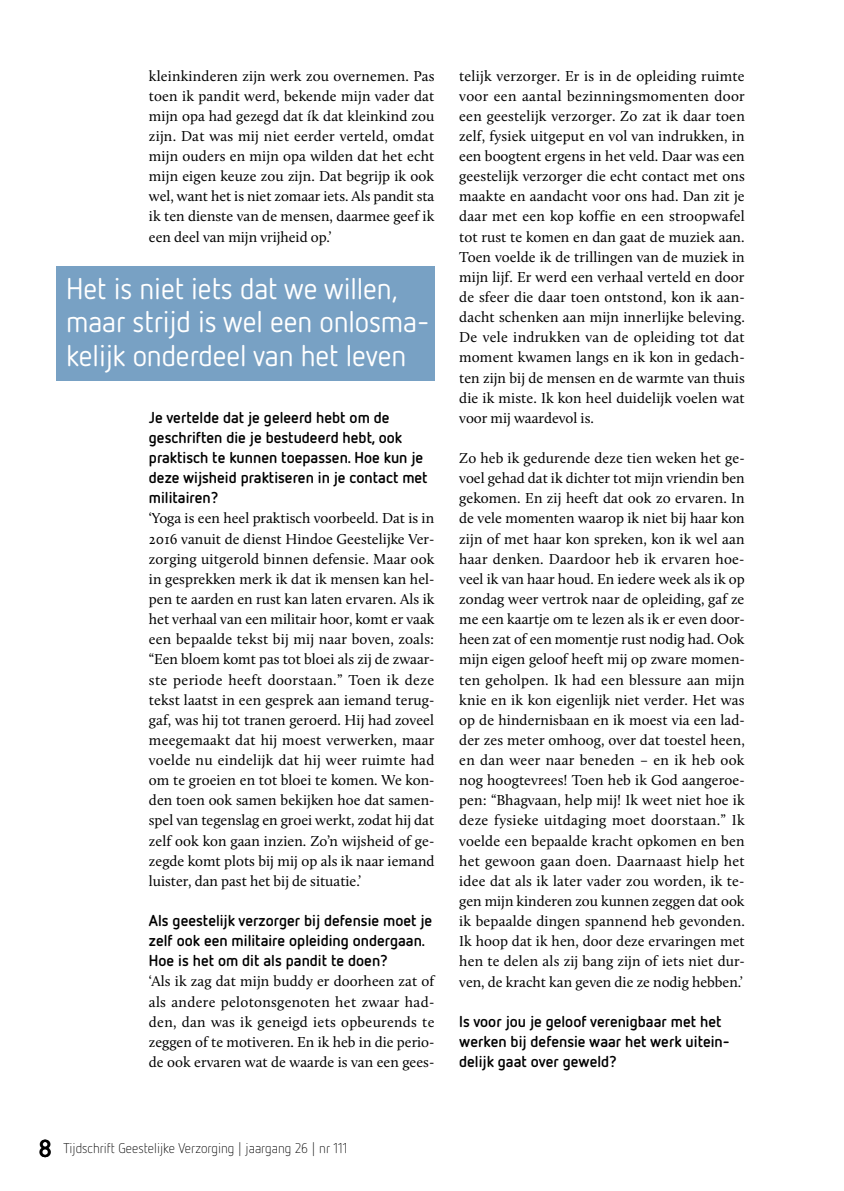
<style>
.page{position:relative;width:844px;height:1191px;background:#fff}
.page>*{position:absolute;margin:0;border:0;box-sizing:border-box;transform-origin:0 0}
.t1{font:29.75px/33.2px "Netto OT";letter-spacing:-.005em;color:#fff}
.t2{font:700 15.75px/20.1px "Netto OT";color:#000}
.t3{font:14.88px/20.1px "Calluna";color:#000;text-align:justify}
.t4{font:300 14px "Netto OT";color:#000}
.s1{font-weight:700;font-size:24.5px}
</style>
<div class="page">
<div style="left:56px;top:266px;width:378px;height:114px;background:#78a1c4"></div>
<p class="t3" style="left:149px;top:65px;width:287px">kleinkinderen zijn werk zou overnemen. Pas toen ik pandit werd, bekende mijn vader dat mijn opa had gezegd dat ík dat kleinkind zou zijn. Dat was mij niet eerder verteld, omdat mijn ouders en mijn opa wilden dat het echt mijn eigen keuze zou zijn. Dat begrijp ik ook wel, want het is niet zomaar iets. Als pandit sta ik ten dienste van de mensen, daarmee geef ik een deel van mijn vrijheid op.’</p>
<h1 class="t1" style="left:66px;top:271px;width:364px">Het is niet iets dat we willen, maar strijd is wel een onlosma&shy;kelijk onderdeel van het leven</h1>
<p class="t2" style="left:149px;top:407px;width:280px">Je vertelde dat je geleerd hebt om de geschriften die je bestudeerd hebt, ook praktisch te kunnen toepassen. Hoe kun je deze wijsheid praktiseren in je contact met militairen?</p>
<p class="t3" style="left:149px;top:508px;width:287px">‘Yoga is een heel praktisch voorbeeld. Dat is in 2016 vanuit de dienst Hindoe Geestelijke Ver&shy;zorging uitgerold binnen defensie. Maar ook in gesprekken merk ik dat ik mensen kan hel&shy;pen te aarden en rust kan laten ervaren. Als ik het verhaal van een militair hoor, komt er vaak een bepaalde tekst bij mij naar boven, zoals: “Een bloem komt pas tot bloei als zij de zwaar&shy;ste periode heeft doorstaan.” Toen ik deze tekst laatst in een gesprek aan iemand terug&shy;gaf, was hij tot tranen geroerd. Hij had zoveel meegemaakt dat hij moest verwerken, maar voelde nu eindelijk dat hij weer ruimte had om te groeien en tot bloei te komen. We kon&shy;den toen ook samen bekijken hoe dat samen&shy;spel van tegenslag en groei werkt, zodat hij dat zelf ook kon gaan inzien. Zo’n wijsheid of ge&shy;zegde komt plots bij mij op als ik naar iemand luister, dan past het bij de situatie.’</p>
<p class="t2" style="left:149px;top:910px;width:285px">Als geestelijk verzorger bij defensie moet je zelf ook een militaire opleiding ondergaan.<br>Hoe is het om dit als pandit te doen?</p>
<p class="t3" style="left:149px;top:971px;width:287px">‘Als ik zag dat mijn buddy er doorheen zat of als andere pelotonsgenoten het zwaar had&shy;den, dan was ik geneigd iets opbeurends te zeggen of te motiveren. En ik heb in die perio&shy;de ook ervaren wat de waarde is van een gees-</p>
<p class="t3" style="left:459px;top:65px;width:287px">telijk verzorger. Er is in de opleiding ruimte voor een aantal bezinningsmomenten door een geestelijk verzorger. Zo zat ik daar toen zelf, fysiek uitgeput en vol van indrukken, in een boogtent ergens in het veld. Daar was een geestelijk verzorger die echt contact met ons maakte en aandacht voor ons had. Dan zit je daar met een kop koffie en een stroopwafel tot rust te komen en dan gaat de muziek aan.<br>Toen voelde ik de trillingen van de muziek in mijn lijf. Er werd een verhaal verteld en door de sfeer die daar toen ontstond, kon ik aan&shy;dacht schenken aan mijn innerlijke beleving.<br>De vele indrukken van de opleiding tot dat moment kwamen langs en ik kon in gedach&shy;ten zijn bij de mensen en de warmte van thuis die ik miste. Ik kon heel duidelijk voelen wat voor mij waardevol is.</p>
<p class="t3" style="left:459px;top:448px;width:287px">Zo heb ik gedurende deze tien weken het ge&shy;voel gehad dat ik dichter tot mijn vriendin ben gekomen. En zij heeft dat ook zo ervaren. In de vele momenten waarop ik niet bij haar kon zijn of met haar kon spreken, kon ik wel aan haar denken. Daardoor heb ik ervaren hoe&shy;veel ik van haar houd. En iedere week als ik op zondag weer vertrok naar de opleiding, gaf ze me een kaartje om te lezen als ik er even door&shy;heen zat of een momentje rust nodig had. Ook mijn eigen geloof heeft mij op zware momen&shy;ten geholpen. Ik had een blessure aan mijn knie en ik kon eigenlijk niet verder. Het was op de hindernisbaan en ik moest via een lad&shy;der zes meter omhoog, over dat toestel heen, en dan weer naar beneden – en ik heb ook nog hoogtevrees! Toen heb ik God aangeroe&shy;pen: “Bhagvaan, help mij! Ik weet niet hoe ik deze fysieke uitdaging moet doorstaan.” Ik voelde een bepaalde kracht opkomen en ben het gewoon gaan doen. Daarnaast hielp het idee dat als ik later vader zou worden, ik te&shy;gen mijn kinderen zou kunnen zeggen dat ook ik bepaalde dingen spannend heb gevonden.<br>Ik hoop dat ik hen, door deze ervaringen met hen te delen als zij bang zijn of iets niet dur&shy;ven, de kracht kan geven die ze nodig hebben.’</p>
<p class="t2" style="left:459px;top:1010px;width:272px">Is voor jou je geloof verenigbaar met het werken bij defensie waar het werk uitein&shy;delijk gaat over geweld?</p>
<p class="t4" style="left:39px;top:1139px;width:310px"><span class="s1">8</span> Tijdschrift Geestelijke Verzorging | jaargang 26 | nr 111</p>
</div>
